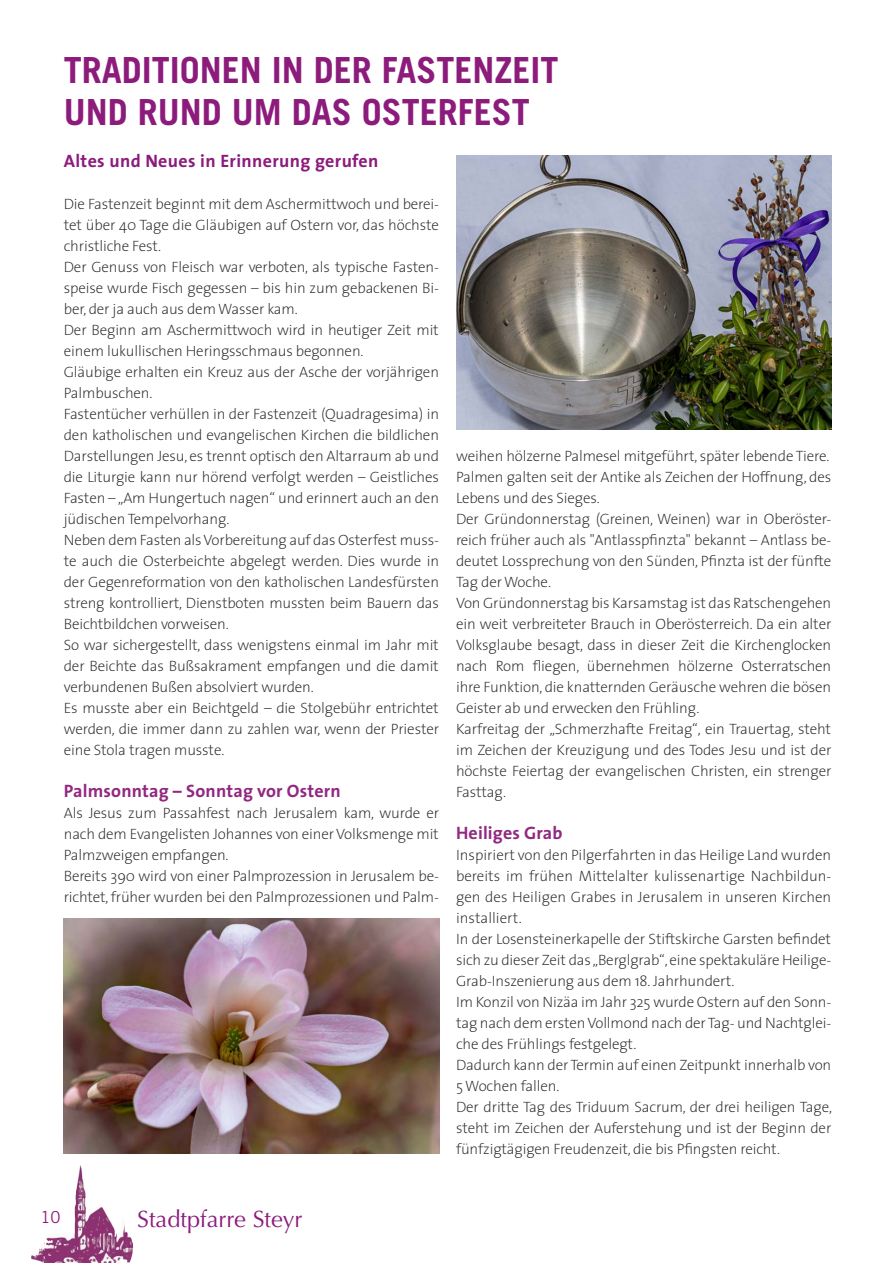
<style>
.page{position:relative;width:893px;height:1263px;background:#fff}
.page>*{position:absolute;margin:0;border:0;box-sizing:border-box;transform-origin:0 0}
.t1{font:700 36px/42px "Trade Gothic LT Std";color:#8c1b7c}
.t2{font:23.55px "Optima";color:#8c1b7c}
.t3{font:700 18px "The Sans";letter-spacing:.01em;color:#912881}
.t4{font:700 18px "The Sans";letter-spacing:.02em;color:#8c1b7c}
.t5{font:16.5px "Trade Gothic LT Std";color:#8c1b7c}
.t6{font:200 15px/21px "The Sans";letter-spacing:-.01em;color:#282827}
</style>
<div class="page">
<img style="left:31px;top:1165px;width:103px;height:98px">
<img style="left:64px;top:919px;width:376px;height:235px">
<img style="left:456px;top:155px;width:375px;height:274px">
<h1 class="t1" style="left:64px;top:48px;width:496px">TRADITIONEN IN DER FASTENZEIT<br>UND RUND UM DAS OSTERFEST</h1>
<p class="t4" style="left:64px;top:145px;width:316px">Altes und Neues in Erinnerung gerufen</p>
<p class="t6" style="left:64px;top:192px;width:377px">Die Fastenzeit beginnt mit dem Aschermittwoch und berei&shy;tet über 40 Tage die Gläubigen auf Ostern vor, das höchste christliche Fest.<br>Der Genuss von Fleisch war verboten, als typische Fasten&shy;speise wurde Fisch gegessen – bis hin zum gebackenen Bi&shy;ber, der ja auch aus dem Wasser kam.<br>Der Beginn am Aschermittwoch wird in heutiger Zeit mit einem lukullischen Heringsschmaus begonnen.<br>Gläubige erhalten ein Kreuz aus der Asche der vorjährigen Palmbuschen.<br>Fastentücher verhüllen in der Fastenzeit (Quadragesima) in den katholischen und evangelischen Kirchen die bildlichen Darstellungen Jesu, es trennt optisch den Altarraum ab und die Liturgie kann nur hörend verfolgt werden – Geistliches Fasten – „Am Hungertuch nagen“ und erinnert auch an den jüdischen Tempelvorhang.<br>Neben dem Fasten als Vorbereitung auf das Osterfest muss&shy;te auch die Osterbeichte abgelegt werden. Dies wurde in der Gegenreformation von den katholischen Landesfürsten streng kontrolliert, Dienstboten mussten beim Bauern das Beichtbildchen vorweisen.<br>So war sichergestellt, dass wenigstens einmal im Jahr mit der Beichte das Bußsakrament empfangen und die damit verbundenen Bußen absolviert wurden.<br>Es musste aber ein Beichtgeld – die Stolgebühr entrichtet werden, die immer dann zu zahlen war, wenn der Priester eine Stola tragen musste.</p>
<p class="t3" style="left:64px;top:775px;width:278px">Palmsonntag – Sonntag vor Ostern</p>
<p class="t6" style="left:64px;top:801px;width:377px">Als Jesus zum Passahfest nach Jerusalem kam, wurde er nach dem Evangelisten Johannes von einer Volksmenge mit Palmzweigen empfangen.<br>Bereits 390 wird von einer Palmprozession in Jerusalem be&shy;richtet, früher wurden bei den Palmprozessionen und Palm-</p>
<p class="t6" style="left:456px;top:444px;width:377px">weihen hölzerne Palmesel mitgeführt, später lebende Tiere.<br>Palmen galten seit der Antike als Zeichen der Hoffnung, des Lebens und des Sieges.<br>Der Gründonnerstag (Greinen, Weinen) war in Oberöster&shy;reich früher auch als "Antlasspfinzta" bekannt – Antlass be&shy;deutet Lossprechung von den Sünden, Pfinzta ist der fünfte Tag der Woche.<br>Von Gründonnerstag bis Karsamstag ist das Ratschengehen ein weit verbreiteter Brauch in Oberösterreich. Da ein alter Volksglaube besagt, dass in dieser Zeit die Kirchenglocken nach Rom fliegen, übernehmen hölzerne Osterratschen ihre Funktion, die knatternden Geräusche wehren die bösen Geister ab und erwecken den Frühling.<br>Karfreitag der „Schmerzhafte Freitag“, ein Trauertag, steht im Zeichen der Kreuzigung und des Todes Jesu und ist der höchste Feiertag der evangelischen Christen, ein strenger Fasttag.</p>
<p class="t3" style="left:456px;top:817px;width:108px">Heiliges Grab</p>
<p class="t6" style="left:456px;top:843px;width:377px">Inspiriert von den Pilgerfahrten in das Heilige Land wurden bereits im frühen Mittelalter kulissenartige Nachbildun&shy;gen des Heiligen Grabes in Jerusalem in unseren Kirchen installiert.<br>In der Losensteinerkapelle der Stiftskirche Garsten befindet sich zu dieser Zeit das „Berglgrab“, eine spektakuläre Heilige-Grab-Inszenierung aus dem 18. Jahrhundert.<br>Im Konzil von Nizäa im Jahr 325 wurde Ostern auf den Sonn&shy;tag nach dem ersten Vollmond nach der Tag- und Nachtglei&shy;che des Frühlings festgelegt.<br>Dadurch kann der Termin auf einen Zeitpunkt innerhalb von 5 Wochen fallen.<br>Der dritte Tag des Triduum Sacrum, der drei heiligen Tage, steht im Zeichen der Auferstehung und ist der Beginn der fünfzigtägigen Freudenzeit, die bis Pfingsten reicht.</p>
<p class="t5" style="left:41px;top:1207px;width:22px">10</p>
<h2 class="t2" style="left:137px;top:1205px;width:167px">Stadtpfarre Steyr</h2>
</div>
